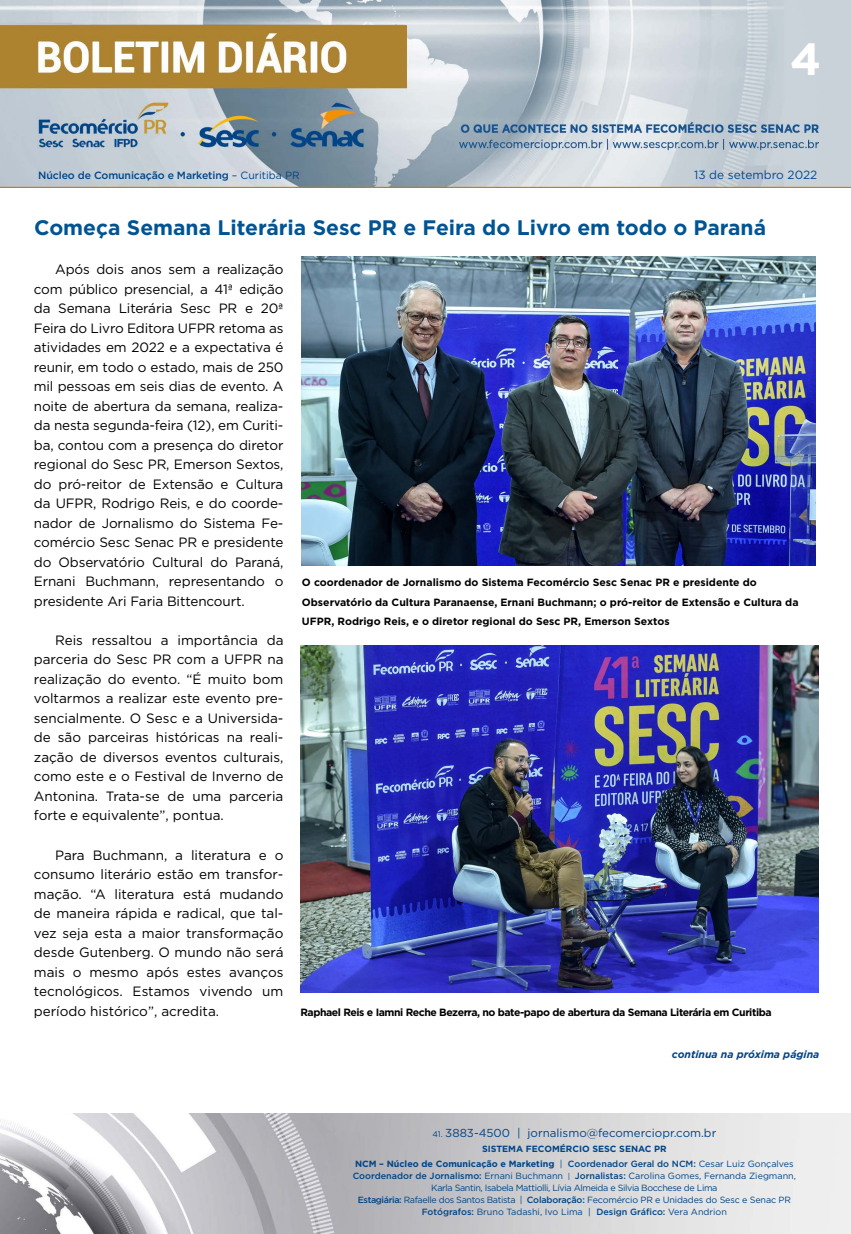
<style>
.page{position:relative;width:851px;height:1234px;background:#fff}
.page>*{position:absolute;margin:0;border:0;box-sizing:border-box;transform-origin:0 0}
.t1{font:700 45px "Gotham";color:#fff}
.t2{font:700 21px "Gotham";color:#005493}
.t3{font:13.5px/19.5px "Gotham";color:#000;text-align:justify}
.t4{font:11.85px "Gotham";color:#004a93}
.t5{font:11.55px "Gotham";color:#004587}
.t6{font:700 10.5px/19.5px "Gotham";color:#000}
.t7{font:700 10.5px "Gotham";letter-spacing:-.04em;color:#000}
.t8{font:500 10.5px "Gotham";letter-spacing:-.01em;color:#004587}
.t9{font:italic 700 10.5px "Gotham";color:#004587}
.t10{font:9px/12px "Gotham";letter-spacing:-.02em;color:#004587;text-align:center}
.t11{font:700 9px/15px "Gotham";color:#004587;text-align:center}
.s1{font-weight:400}
.s2{font-size:8.25px}
.s3{font-weight:500}
.s4{font-size:7.65px}
</style>
<div class="page">
<img style="left:0;top:0;width:850px;height:188px">
<img style="left:0;top:1113px;width:850px;height:120px">
<img style="left:301px;top:256px;width:514px;height:309px">
<img style="left:300px;top:645px;width:518px;height:347px">
<h1 class="t1" style="left:790px;top:29px;width:33px">4</h1>
<p class="t8" style="left:38px;top:168px;width:263px">Núcleo de Comunicação e Marketing <span class="s1">– Curitiba PR</span></p>
<p class="t4" style="left:694px;top:167px;width:125px">13 de setembro 2022</p>
<h2 class="t2" style="left:34px;top:214px;width:733px">Começa Semana Literária Sesc PR e Feira do Livro em todo o Paraná</h2>
<p class="t3" style="left:34px;top:259px;width:251px;text-indent:21px">Após dois anos sem a realização com público presencial, a 41ª edição da Semana Literária Sesc PR e 20ª Feira do Livro Editora UFPR retoma as atividades em 2022 e a expectativa é reunir, em todo o estado, mais de 250 mil pessoas em seis dias de evento. A noite de abertura da semana, realiza&shy;da nesta segunda-feira (12), em Curiti&shy;ba, contou com a presença do diretor regional do Sesc PR, Emerson Sextos, do pró-reitor de Extensão e Cultura da UFPR, Rodrigo Reis, e do coorde&shy;nador de Jornalismo do Sistema Fe&shy;comércio Sesc Senac PR e presidente do Observatório Cultural do Paraná, Ernani Buchmann, representando o presidente Ari Faria Bittencourt.</p>
<p class="t3" style="left:34px;top:630px;width:251px;text-indent:21px">Reis ressaltou a importância da parceria do Sesc PR com a UFPR na realização do evento. “É muito bom voltarmos a realizar este evento pre&shy;sencialmente. O Sesc e a Universida&shy;de são parceiras históricas na reali&shy;zação de diversos eventos culturais, como este e o Festival de Inverno de Antonina. Trata-se de uma parceria forte e equivalente”, pontua.</p>
<p class="t3" style="left:34px;top:844px;width:251px;text-indent:21px">Para Buchmann, a literatura e o consumo literário estão em transfor&shy;mação. “A literatura está mudando de maneira rápida e radical, que tal&shy;vez seja esta a maior transformação desde Gutenberg. O mundo não será mais o mesmo após estes avanços tecnológicos. Estamos vivendo um período histórico”, acredita.</p>
<p class="t6" style="left:302px;top:572px;width:498px">O coordenador de Jornalismo do Sistema Fecomércio Sesc Senac PR e presidente do<br>Observatório da Cultura Paranaense, Ernani Buchmann; o pró-reitor de Extensão e Cultura da<br>UFPR, Rodrigo Reis, e o diretor regional do Sesc PR, Emerson Sextos</p>
<p class="t7" style="left:300px;top:1004px;width:472px">Raphael Reis e Iamni Reche Bezerra, no bate-papo de abertura da Semana Literária em Curitiba</p>
<p class="t9" style="left:671px;top:1047px;width:149px">continua na próxima página</p>
<p class="t5" style="left:432px;top:1125px;width:285px"><span class="s2">41.</span> 3883-4500 | jornalismo@fecomerciopr.com.br</p>
<p class="t11" style="left:355px;top:1141px;width:440px">SISTEMA FECOMÉRCIO SESC SENAC PR<br>NCM – Núcleo de Comunicação e Marketing <span class="s1">|</span> <span class="s3">Coordenador Geral do NCM:</span> <span class="s1">Cesar Luiz Gonçalves</span></p>
<p class="t10" style="left:353px;top:1169px;width:444px"><span class="s3">Coordenador de Jornalismo:</span> Ernani Buchmann <span class="s4">|</span> <span class="s3">Jornalistas:</span> Carolina Gomes, Fernanda Ziegmann, Karla Santin, Isabela Mattiolli, Lívia Almeida e Silvia Bocchese de Lima<br><span class="s3">Estagiária:</span> Rafaelle dos Santos Batista | <span class="s3">Colaboração:</span> Fecomércio PR e Unidades do Sesc e Senac PR <span class="s3">Fotógrafos:</span> Bruno Tadashi, Ivo Lima | <span class="s3">Design Gráfico:</span> Vera Andrion</p>
</div>
